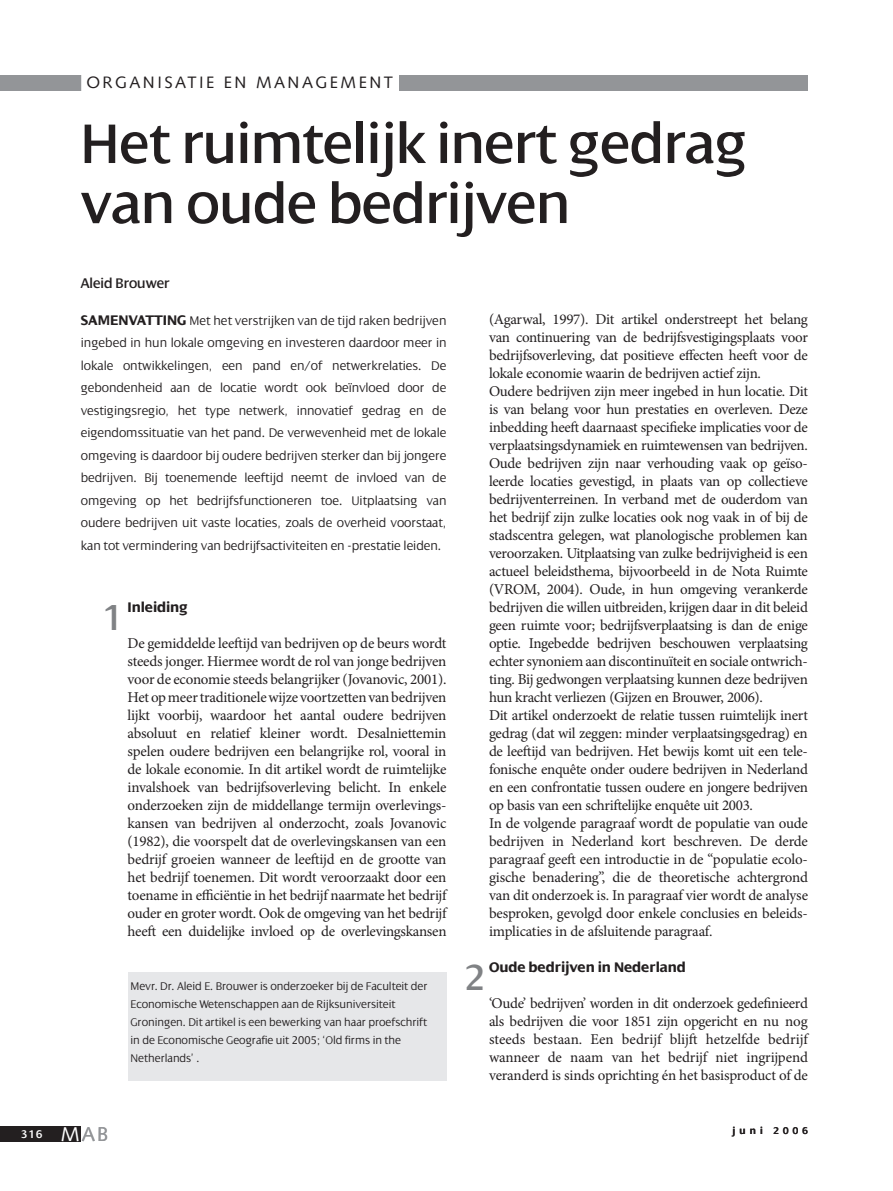
<style>
.page{position:relative;width:893px;height:1191px;background:#fff}
.page>*{position:absolute;margin:0;border:0;box-sizing:border-box;transform-origin:0 0}
.t1{font:60px/60px "Dialog";letter-spacing:-.005em;color:#231f20}
.t2{font:39px "Dialog";color:#808285}
.t3{font:19.95px "Syntax LT Std";color:#939598}
.t4{font:16.5px "Syntax LT Std";letter-spacing:.15em;color:#231f20}
.t5{font:15px/18px "Minion Pro";letter-spacing:-.02em;color:#231f20;text-align:justify}
.t6{font:700 15px "Dialog";letter-spacing:-.005em;color:#231f20}
.t7{font:15px "Dialog";letter-spacing:-.005em;color:#231f20}
.t8{font:300 13.5px/22.5px "Dialog";letter-spacing:-.005em;color:#231f20;text-align:justify}
.t9{font:300 12px/18px "Dialog";letter-spacing:-.005em;color:#231f20}
.t10{font:600 12px "Dialog";color:#fff}
.t11{font:600 10.5px "Dialog";letter-spacing:.4em;color:#231f20}
.s1{font-weight:700;font-size:15px}
.s2{color:#fff}
</style>
<div class="page">
<div style="left:0;top:75px;width:808px;height:15px;background:#939598"></div>
<div style="left:0;top:1126px;width:81px;height:16px;background:#231f20"></div>
<div style="left:128px;top:972px;width:318px;height:108px;background:#e6e7e9"></div>
<div style="left:81px;top:71px;width:318px;height:21px;background:#fff"></div>
<p class="t4" style="left:86px;top:74px;width:308px">ORGANISATIE EN MANAGEMENT</p>
<p class="t4" style="left:86px;top:74px;width:67px">THEMA</p>
<h1 class="t1" style="left:81px;top:116px;width:668px">Het ruimtelijk inert gedrag van oude bedrijven</h1>
<p class="t7" style="left:81px;top:276px;width:90px">Aleid Brouwer</p>
<p class="t8" style="left:81px;top:310px;width:367px"><span class="s1">SAMENVATTING</span> Met het verstrijken van de tijd raken bedrijven ingebed in hun lokale omgeving en investeren daardoor meer in lokale ontwikkelingen, een pand en/of netwerkrelaties. De gebondenheid aan de locatie wordt ook beïnvloed door de vestigingsregio, het type netwerk, innovatief gedrag en de eigendomssituatie van het pand. De verwevenheid met de lokale omgeving is daardoor bij oudere bedrijven sterker dan bij jongere bedrijven. Bij toenemende leeftijd neemt de invloed van de omgeving op het bedrijfsfunctioneren toe. Uitplaatsing van oudere bedrijven uit vaste locaties, zoals de overheid voorstaat, kan tot vermindering van bedrijfsactiviteiten en -prestatie leiden.</p>
<h2 class="t2" style="left:104px;top:599px;width:21px">1</h2>
<p class="t6" style="left:128px;top:601px;width:61px">Inleiding</p>
<p class="t5" style="left:128px;top:636px;width:320px">De gemiddelde leeftijd van bedrijven op de beurs wordt steeds jonger. Hiermee wordt de rol van jonge bedrijven voor de economie steeds belangrijker (Jovanovic, 2001).<br>Het op meer traditionele wijze voortzetten van bedrijven lijkt voorbij, waardoor het aantal oudere bedrijven absoluut en relatief kleiner wordt. Desalniettemin spelen oudere bedrijven een belangrijke rol, vooral in de lokale economie. In dit artikel wordt de ruimtelijke invalshoek van bedrijfsoverleving belicht. In enkele onderzoeken zijn de middellange termijn overlevings&shy;kansen van bedrijven al onderzocht, zoals Jovanovic (1982), die voorspelt dat de overlevingskansen van een bedrijf groeien wanneer de leeftijd en de grootte van het bedrijf toenemen. Dit wordt veroorzaakt door een toename in efficiëntie in het bedrijf naarmate het bedrijf ouder en groter wordt. Ook de omgeving van het bedrijf heeft een duidelijke invloed op de overlevingskansen</p>
<p class="t9" style="left:131px;top:978px;width:298px">Mevr. Dr. Aleid E. Brouwer is onderzoeker bij de Faculteit der Economische Wetenschappen aan de Rijksuniversiteit Groningen. Dit artikel is een bewerking van haar proefschrift in de Economische Geografie uit 2005; ‘Old firms in the Netherlands’ .</p>
<p class="t5" style="left:489px;top:312px;width:321px;text-align:left">(Agarwal, 1997). Dit artikel onderstreept het belang van continuering van de bedrijfsvestigingsplaats voor bedrijfsoverleving, dat positieve effecten heeft voor de lokale economie waarin de bedrijven actief zijn.<br>Oudere bedrijven zijn meer ingebed in hun locatie. Dit is van belang voor hun prestaties en overleven. Deze inbedding heeft daarnaast specifieke implicaties voor de verplaatsingsdynamiek en ruimtewensen van bedrijven.<br>Oude bedrijven zijn naar verhouding vaak op geïso&shy;leerde locaties gevestigd, in plaats van op collectieve bedrijventerreinen. In verband met de ouderdom van het bedrijf zijn zulke locaties ook nog vaak in of bij de stadscentra gelegen, wat planologische problemen kan veroorzaken. Uitplaatsing van zulke bedrijvigheid is een actueel beleidsthema, bijvoorbeeld in de Nota Ruimte (VROM, 2004). Oude, in hun omgeving verankerde bedrijven die willen uitbreiden, krijgen daar in dit beleid geen ruimte voor; bedrijfsverplaatsing is dan de enige optie. Ingebedde bedrijven beschouwen verplaatsing echter synoniem aan discontinuïteit en sociale ontwrich&shy;ting. Bij gedwongen verplaatsing kunnen deze bedrijven hun kracht verliezen (Gijzen en Brouwer, 2006).<br>Dit artikel onderzoekt de relatie tussen ruimtelijk inert gedrag (dat wil zeggen: minder verplaatsingsgedrag) en de leeftijd van bedrijven. Het bewijs komt uit een tele&shy;fonische enquête onder oudere bedrijven in Nederland en een confrontatie tussen oudere en jongere bedrijven op basis van een schriftelijke enquête uit 2003.<br>In de volgende paragraaf wordt de populatie van oude bedrijven in Nederland kort beschreven. De derde paragraaf geeft een introductie in de “populatie ecolo&shy;gische benadering”, die de theoretische achtergrond van dit onderzoek is. In paragraaf vier wordt de analyse besproken, gevolgd door enkele conclusies en beleids&shy;implicaties in de afsluitende paragraaf.</p>
<p class="t6" style="left:489px;top:961px;width:199px">Oude bedrijven in Nederland</p>
<p class="t5" style="left:489px;top:996px;width:320px">‘Oude’ bedrijven’ worden in dit onderzoek gedefinieerd als bedrijven die voor 1851 zijn opgericht en nu nog steeds bestaan. Een bedrijf blijft hetzelfde bedrijf wanneer de naam van het bedrijf niet ingrijpend veranderd is sinds oprichting én het basisproduct of de</p>
<h2 class="t2" style="left:465px;top:959px;width:21px">2</h2>
<p class="t10" style="left:21px;top:1129px;width:23px">316</p>
<p class="t11" style="left:732px;top:1127px;width:77px">juni 2006</p>
<h3 class="t3" style="left:61px;top:1124px;width:49px"><span class="s2">M</span>AB</h3>
</div>
